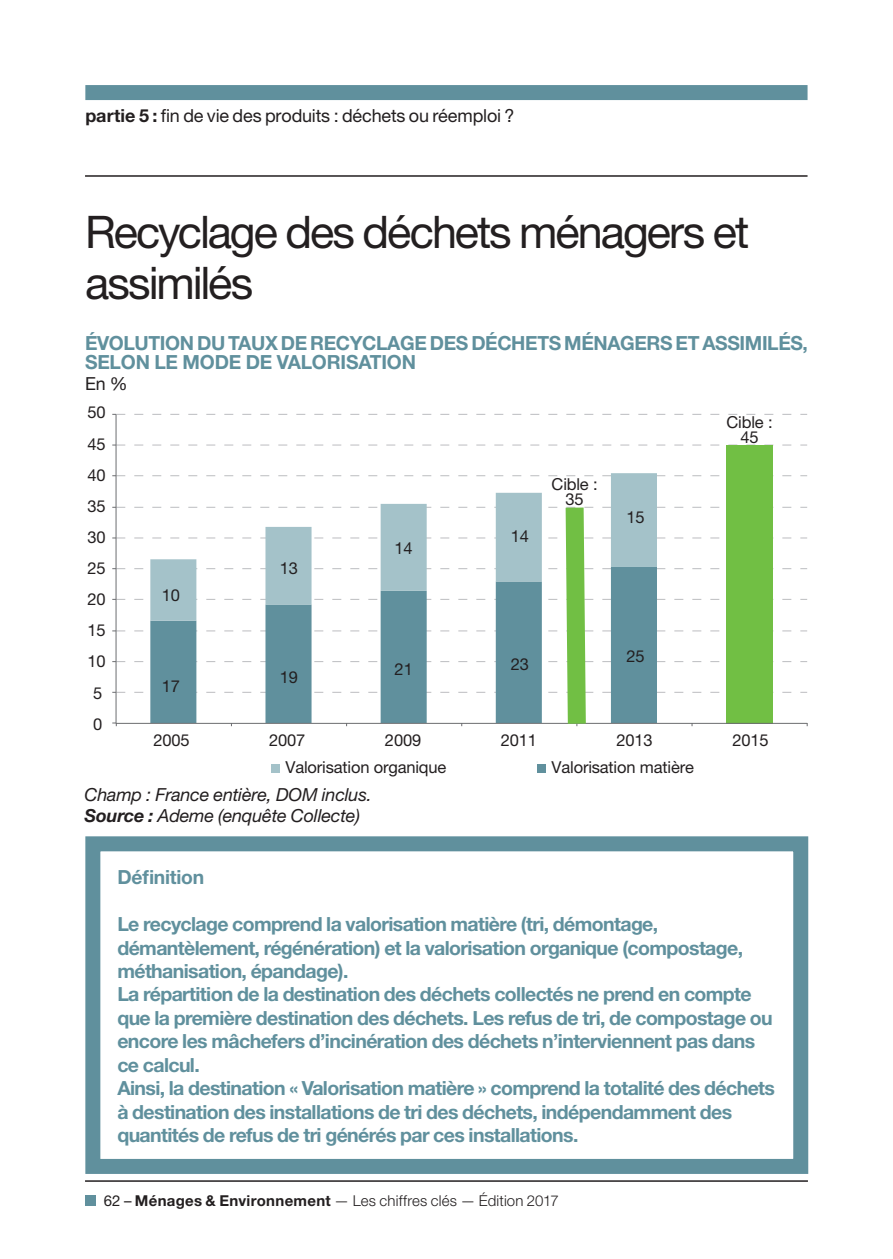
<style>
.page{position:relative;width:893px;height:1259px;background:#fff}
.page>*{position:absolute;margin:0;border:0;box-sizing:border-box;transform-origin:0 0}
.t1{font:45px/51px "Helvetica Neue LT Std";letter-spacing:-.045em;color:#231f20}
.t2{font:700 19.5px/23.4px "Helvetica Neue LT Std";letter-spacing:-.03em;color:#60909d}
.t3{font:700 19.5px "Helvetica Neue LT Std";letter-spacing:-.01em;color:#60909d}
.t4{font:italic 18px/21px "Helvetica Neue LT Std";letter-spacing:-.01em;color:#231f20}
.t5{font:18px "Helvetica Neue LT Std";letter-spacing:-.01em;color:#231f20}
.t6{font:16.5px/15px "Helvetica Neue LT Std";letter-spacing:-.01em;color:#231f20;text-align:center}
.t7{font:300 15px "Helvetica Neue LT Std";letter-spacing:.01em;color:#231f20}
.s1{font-weight:700}
.s2{font-weight:400}
</style>
<div class="page">
<hr style="left:85px;top:1180px;width:723px;height:1px;background:#231f20">
<div style="left:85px;top:1195px;width:11px;height:11px;background:#60909d"></div>
<hr style="left:85px;top:175px;width:722px;height:2px;background:#231f20">
<div style="left:85px;top:85px;width:722px;height:15px;background:#60909d"></div>
<div style="left:85px;top:836px;width:723px;height:338px;border:15px solid #60909d"></div>
<div style="left:726px;top:445px;width:47px;height:278px;background:#71bf44"></div>
<svg style="left:152px;top:473px;width:505px;height:16px"></svg>
<hr style="left:116px;top:414px;width:1px;height:309px;background:#6c6d70">
<svg style="left:112px;top:475px;width:695px;height:1px"></svg>
<svg style="left:112px;top:444px;width:695px;height:1px"></svg>
<svg style="left:112px;top:414px;width:695px;height:1px"></svg>
<div style="left:271px;top:764px;width:8px;height:8px;background:#a4c2c9"></div>
<div style="left:537px;top:764px;width:9px;height:8px;background:#60909d"></div>
<svg style="left:112px;top:489px;width:696px;height:238px"></svg>
<p class="t5" style="left:85px;top:105px;width:431px"><span class="s1">partie 5 :</span> fin de vie des produits : déchets ou réemploi ?</p>
<h1 class="t1" style="left:85px;top:206px;width:666px">Recyclage des déchets ménagers et assimilés</h1>
<p class="t2" style="left:85px;top:333px;width:724px;line-height:19.5px">ÉVOLUTION DU TAUX DE RECYCLAGE DES DÉCHETS MÉNAGERS ET ASSIMILÉS,<br>SELON LE MODE DE VALORISATION</p>
<p class="t5" style="left:85px;top:373px;width:44px">En %</p>
<p class="t6" style="left:87px;top:405px;width:20px">50</p>
<p class="t6" style="left:87px;top:436px;width:20px">45</p>
<p class="t6" style="left:87px;top:467px;width:20px">40</p>
<p class="t6" style="left:87px;top:498px;width:20px">35</p>
<p class="t6" style="left:87px;top:529px;width:20px">30</p>
<p class="t6" style="left:87px;top:560px;width:20px">25</p>
<p class="t6" style="left:87px;top:591px;width:20px">20</p>
<p class="t6" style="left:87px;top:622px;width:20px">15</p>
<p class="t6" style="left:87px;top:654px;width:20px">10</p>
<p class="t6" style="left:93px;top:685px;width:11px">5</p>
<p class="t6" style="left:93px;top:716px;width:11px">0</p>
<p class="t6" style="left:162px;top:587px;width:20px">10</p>
<p class="t6" style="left:162px;top:678px;width:20px">17</p>
<p class="t6" style="left:280px;top:560px;width:20px">13</p>
<p class="t6" style="left:280px;top:669px;width:20px">19</p>
<p class="t6" style="left:395px;top:540px;width:20px">14</p>
<p class="t6" style="left:511px;top:528px;width:20px">14</p>
<p class="t6" style="left:552px;top:477px;width:48px">Cible :<br>35</p>
<p class="t6" style="left:627px;top:509px;width:20px">15</p>
<p class="t6" style="left:395px;top:661px;width:20px">21</p>
<p class="t6" style="left:511px;top:656px;width:20px">23</p>
<p class="t6" style="left:627px;top:648px;width:20px">25</p>
<p class="t6" style="left:726px;top:415px;width:48px">Cible :<br>45</p>
<p class="t6" style="left:153px;top:732px;width:38px">2005</p>
<p class="t6" style="left:269px;top:732px;width:38px">2007</p>
<p class="t6" style="left:385px;top:732px;width:38px">2009</p>
<p class="t6" style="left:501px;top:732px;width:38px">2011</p>
<p class="t6" style="left:617px;top:732px;width:38px">2013</p>
<p class="t6" style="left:732px;top:732px;width:38px">2015</p>
<p class="t6" style="left:285px;top:759px;width:162px">Valorisation organique</p>
<p class="t6" style="left:552px;top:759px;width:144px">Valorisation matière</p>
<p class="t4" style="left:85px;top:784px;width:289px">Champ : France entière, DOM inclus.<br><span class="s1">Source :</span> Ademe (enquête Collecte)</p>
<p class="t3" style="left:117px;top:865px;width:88px">Définition</p>
<p class="t2" style="left:117px;top:912px;width:659px">Le recyclage comprend la valorisation matière (tri, démontage, démantèlement, régénération) et la valorisation organique (compostage, méthanisation, épandage).<br>La répartition de la destination des déchets collectés ne prend en compte que la première destination des déchets. Les refus de tri, de compostage ou encore les mâchefers d’incinération des déchets n’interviennent pas dans ce calcul.<br>Ainsi, la destination « Valorisation matière » comprend la totalité des déchets à destination des installations de tri des déchets, indépendamment des quantités de refus de tri générés par ces installations.</p>
<p class="t7" style="left:104px;top:1191px;width:457px"><span class="s2">62 –</span> <span class="s1">Ménages &amp; Environnement</span> — Les chiffres clés — Édition 2017</p>
</div>
